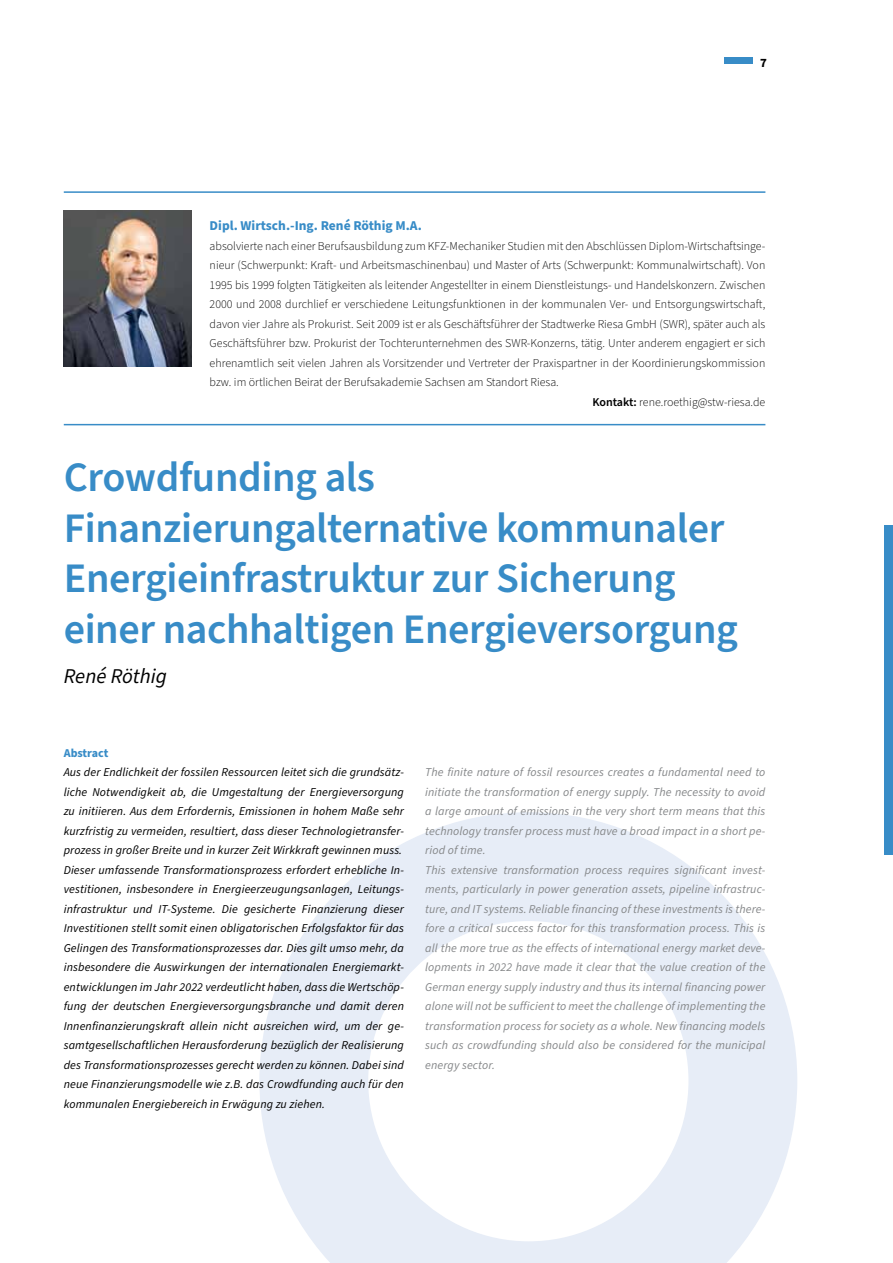
<style>
.page{position:relative;width:893px;height:1263px;background:#fff}
.page>*{position:absolute;margin:0;border:0;box-sizing:border-box;transform-origin:0 0}
.t1{font:600 42px/50.4px "Source Sans Pro";letter-spacing:-.01em;color:#388cc7}
.t2{font:italic 21px "Source Sans Pro";color:#000}
.t3{font:700 13.5px "Source Sans Pro";color:#388cc7}
.t4{font:700 12.75px "Source Sans Pro";color:#000}
.t5{font:italic 12px/19.5px "Source Sans Pro";letter-spacing:.01em;color:#000}
.t6{font:italic 12px/19.5px "Source Sans Pro";letter-spacing:.01em;color:#86888a}
.t7{font:300 12px "Source Sans Pro";color:#000}
.t8{font:700 12px "Source Sans Pro";letter-spacing:-.005em;color:#388cc7}
.s1{font-weight:600}
</style>
<div class="page">
<svg style="left:259px;top:812px;width:538px;height:451px;fill:#e7edf7"></svg>
<hr style="left:64px;top:424px;width:701px;height:1px;background:#388cc7">
<hr style="left:64px;top:191px;width:701px;height:2px;background:#388cc7">
<div style="left:884px;top:525px;width:9px;height:329px;background:#388cc7"></div>
<div style="left:724px;top:57px;width:29px;height:6px;background:#388cc7"></div>
<img style="left:64px;top:211px;width:127px;height:156px">
<p class="t4" style="left:760px;top:54px;width:8px">7</p>
<p class="t3" style="left:210px;top:217px;width:214px">Dipl. Wirtsch.-Ing. René Röthig M.A.</p>
<p class="t7" style="left:210px;top:238px;width:557px">absolvierte nach einer Berufsausbildung zum KFZ-Mechaniker Studien mit den Abschlüssen Diplom-Wirtschaftsinge-</p>
<p class="t7" style="left:210px;top:257px;width:557px">nieur (Schwerpunkt: Kraft- und Arbeitsmaschinenbau) und Master of Arts (Schwerpunkt: Kommunalwirtschaft). Von</p>
<p class="t7" style="left:210px;top:277px;width:557px">1995 bis 1999 folgten Tätigkeiten als leitender Angestellter in einem Dienstleistungs- und Handelskonzern. Zwischen</p>
<p class="t7" style="left:210px;top:296px;width:557px">2000 und 2008 durchlief er verschiedene Leitungsfunktionen in der kommunalen Ver- und Entsorgungswirtschaft,</p>
<p class="t7" style="left:210px;top:316px;width:557px">davon vier Jahre als Prokurist. Seit 2009 ist er als Geschäftsführer der Stadtwerke Riesa GmbH (SWR), später auch als</p>
<p class="t7" style="left:210px;top:335px;width:557px">Geschäftsführer bzw. Prokurist der Tochterunternehmen des SWR-Konzerns, tätig. Unter anderem engagiert er sich</p>
<p class="t7" style="left:210px;top:355px;width:557px">ehrenamtlich seit vielen Jahren als Vorsitzender und Vertreter der Praxispartner in der Koordinierungskommission</p>
<p class="t7" style="left:210px;top:374px;width:351px">bzw. im örtlichen Beirat der Berufsakademie Sachsen am Standort Riesa.</p>
<p class="t7" style="left:592px;top:394px;width:174px"><span class="s1">Kontakt:</span> rene.roethig@stw-riesa.de</p>
<h1 class="t1" style="left:64px;top:453px;width:676px">Crowdfunding als Finanzierungalternative kommunaler Energieinfrastruktur zur Sicherung einer nachhaltigen Energieversorgung</h1>
<h2 class="t2" style="left:64px;top:662px;width:105px">René Röthig</h2>
<p class="t8" style="left:64px;top:745px;width:46px">Abstract</p>
<p class="t5" style="left:64px;top:763px;width:342px">Aus der Endlichkeit der fossilen Ressourcen leitet sich die grundsätz&shy;liche Notwendigkeit ab, die Umgestaltung der Energieversorgung zu initiieren. Aus dem Erfordernis, Emissionen in hohem Maße sehr kurzfristig zu vermeiden, resultiert, dass dieser Technologietransfer&shy;prozess in großer Breite und in kurzer Zeit Wirkkraft gewinnen muss.<br>Dieser umfassende Transformationsprozess erfordert erhebliche In&shy;vestitionen, insbesondere in Energieerzeugungsanlagen, Leitungs&shy;infrastruktur und IT-Systeme. Die gesicherte Finanzierung dieser Investitionen stellt somit einen obligatorischen Erfolgsfaktor für das Gelingen des Transformationsprozesses dar. Dies gilt umso mehr, da insbesondere die Auswirkungen der internationalen Energiemarkt&shy;entwicklungen im Jahr 2022 verdeutlicht haben, dass die Wertschöp&shy;fung der deutschen Energieversorgungsbranche und damit deren Innenfinanzierungskraft allein nicht ausreichen wird, um der ge&shy;samtgesellschaftlichen Herausforderung bezüglich der Realisierung des Transformationsprozesses gerecht werden zu können. Dabei sind neue Finanzierungsmodelle wie z.B. das Crowdfunding auch für den kommunalen Energiebereich in Erwägung zu ziehen.</p>
<p class="t6" style="left:425px;top:763px;width:342px">The finite nature of fossil resources creates a fundamental need to initiate the transformation of energy supply. The necessity to avoid a large amount of emissions in the very short term means that this technology transfer process must have a broad impact in a short pe&shy;riod of time.<br>This extensive transformation process requires significant invest&shy;ments, particularly in power generation assets, pipeline infrastruc&shy;ture, and IT systems. Reliable financing of these investments is there&shy;fore a critical success factor for this transformation process. This is all the more true as the effects of international energy market deve&shy;lopments in 2022 have made it clear that the value creation of the German energy supply industry and thus its internal financing power alone will not be sufficient to meet the challenge of implementing the transformation process for society as a whole. New financing models such as crowdfunding should also be considered for the municipal energy sector.</p>
</div>
